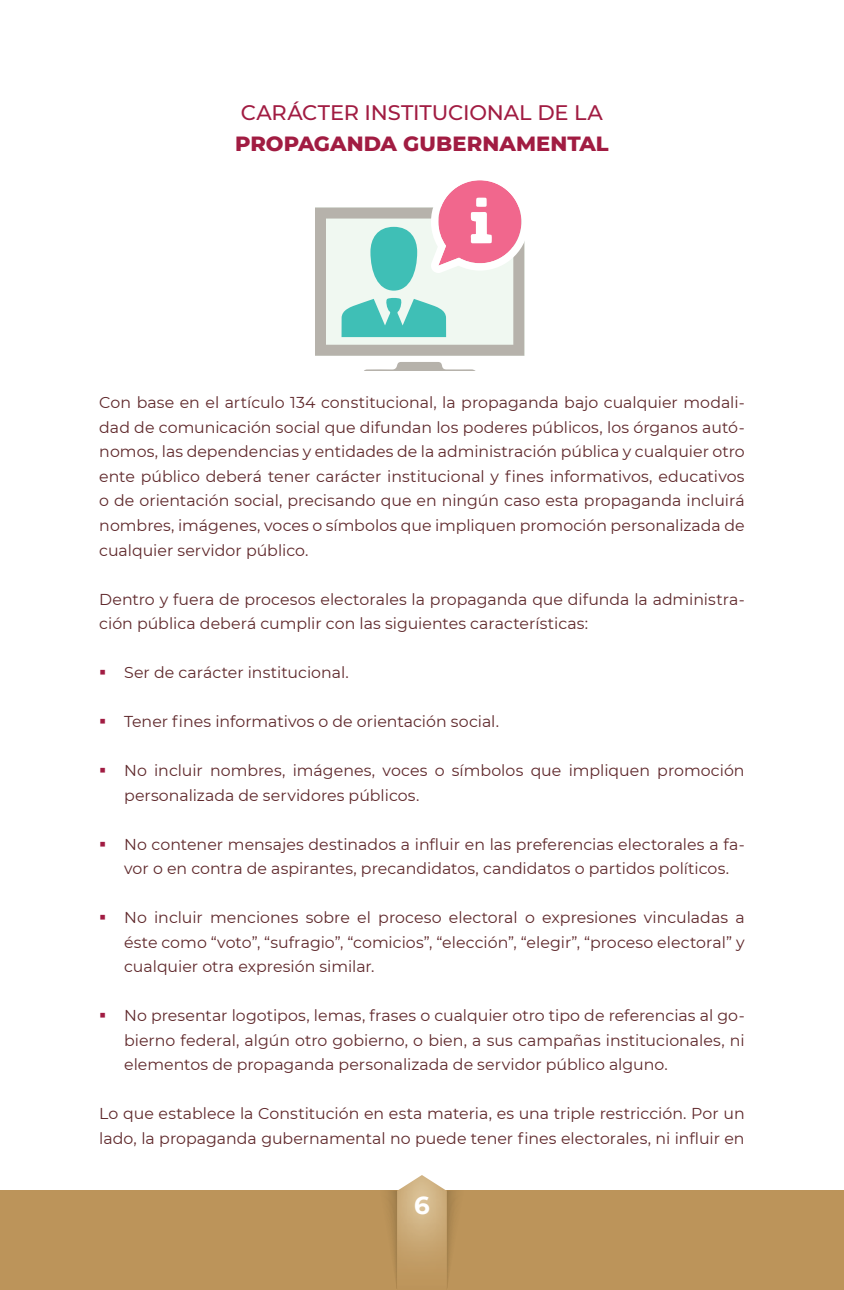
<style>
.page{position:relative;width:844px;height:1290px;background:#fff}
.page>*{position:absolute;margin:0;border:0;box-sizing:border-box;transform-origin:0 0}
.t1{font:700 24.5px "Montserrat";color:#fff}
.t2{font:500 21px "Montserrat";letter-spacing:-.005em;color:#a11c42}
.t3{font:800 21px "Montserrat";letter-spacing:.005em;color:#a11c42}
.t4{font:15.75px/24.5px "Montserrat";color:#5f282b;text-align:justify}
.s1{color:#a11c42}
</style>
<div class="page">
<div style="left:0;top:1191px;width:843px;height:99px;background:#bc945a"></div>
<svg style="left:388px;top:1191px;width:68px;height:97px"></svg>
<img style="left:397px;top:1175px;width:49px;height:113px">
<svg style="left:365px;top:362px;width:109px;height:8px"></svg>
<svg style="left:315px;top:180px;width:210px;height:176px"></svg>
<h2 class="t2" style="left:241px;top:97px;width:363px">CARÁCTER INSTITUCIONAL DE LA</h2>
<h2 class="t3" style="left:235px;top:128px;width:375px">PROPAGANDA GUBERNAMENTAL</h2>
<p class="t4" style="left:99px;top:390px;width:646px">Con base en el artículo 134 constitucional, la propaganda bajo cualquier modali&shy;dad de comunicación social que difundan los poderes públicos, los órganos autó&shy;nomos, las dependencias y entidades de la administración pública y cualquier otro ente público deberá tener carácter institucional y fines informativos, educativos o de orientación social, precisando que en ningún caso esta propaganda incluirá nombres, imágenes, voces o símbolos que impliquen promoción personalizada de cualquier servidor público.</p>
<p class="t4" style="left:99px;top:586px;width:646px">Dentro y fuera de procesos electorales la propaganda que difunda la administra&shy;ción pública deberá cumplir con las siguientes características:</p>
<p class="t4" style="left:99px;top:660px;width:251px"><span class="s1">▪</span> Ser de carácter institucional.</p>
<p class="t4" style="left:99px;top:709px;width:401px"><span class="s1">▪</span> Tener fines informativos o de orientación social.</p>
<p class="t4" style="left:124px;top:758px;width:622px;text-indent:-25px"><span class="s1">▪</span> No incluir nombres, imágenes, voces o símbolos que impliquen promoción personalizada de servidores públicos.</p>
<p class="t4" style="left:99px;top:831px;width:646px;text-align:center"><span class="s1">▪</span> No contener mensajes destinados a influir en las preferencias electorales a fa&shy;vor o en contra de aspirantes, precandidatos, candidatos o partidos políticos.</p>
<p class="t4" style="left:124px;top:905px;width:622px;text-indent:-25px"><span class="s1">▪</span> No incluir menciones sobre el proceso electoral o expresiones vinculadas a éste como “voto”, “sufragio”, “comicios”, “elección”, “elegir”, “proceso electoral” y cualquier otra expresión similar.</p>
<p class="t4" style="left:124px;top:1003px;width:622px;text-indent:-25px"><span class="s1">▪</span> No presentar logotipos, lemas, frases o cualquier otro tipo de referencias al go&shy;bierno federal, algún otro gobierno, o bien, a sus campañas institucionales, ni elementos de propaganda personalizada de servidor público alguno.</p>
<p class="t4" style="left:99px;top:1101px;width:646px">Lo que establece la Constitución en esta materia, es una triple restricción. Por un lado, la propaganda gubernamental no puede tener fines electorales, ni influir en</p>
<h1 class="t1" style="left:414px;top:1188px;width:17px">6</h1>
</div>
